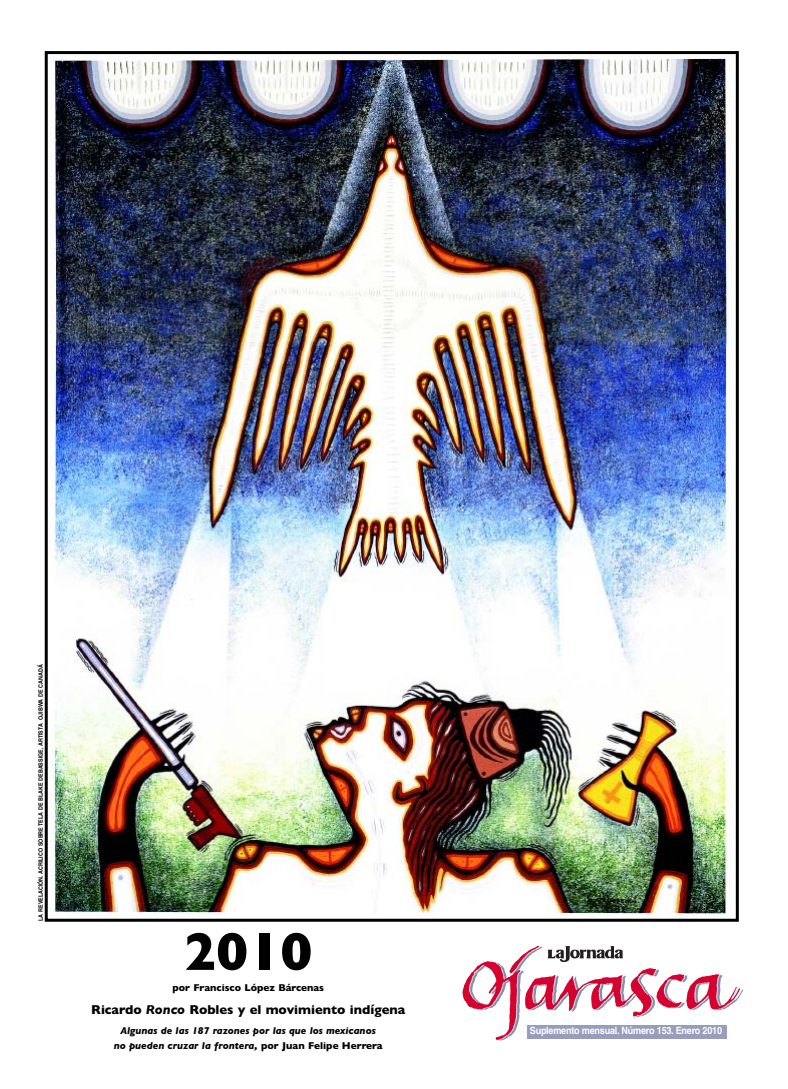
<style>
.page{position:relative;width:788px;height:1089px;background:#fff}
.page>*{position:absolute;margin:0;border:0;box-sizing:border-box;transform-origin:0 0}
.t1{font:700 54px "Gill Sans";color:#000}
.t2{font:700 13px "Gill Sans";color:#000}
.t3{font:italic 700 10px/15px "Gill Sans";color:#000;text-align:center}
.t4{font:700 10px "Helvetica";letter-spacing:-.03em;color:#fff;scale:.91 1}
.t5{font:700 10px "Gill Sans";color:#000}
.t6{font:700 6px "Helvetica";color:#000;scale:.9 1}
.s1{font-style:italic}
.s2{font-style:normal}
</style>
<div class="page">
<img style="left:462px;top:945px;width:281px;height:96px">
<svg style="left:547px;top:945px;width:75px;height:16px"></svg>
<div style="left:527px;top:1024px;width:199px;height:13px;background:#979dbb"></div>
<img style="left:51px;top:55px;width:681px;height:862px">
<div style="left:45px;top:51px;width:693px;height:870px;border:3px solid #000"></div>
<p class="t6" style="left:38px;top:920px;width:286px;rotate:-90deg">LA REVELACIÓN. ACRILICO SOBRE TELA DE BLAKE DEBASSIGE, ARTISTA OJIBWA DE CANADÁ</p>
<h1 class="t1" style="left:184px;top:919px;width:130px">2010</h1>
<p class="t5" style="left:172px;top:981px;width:153px">por Francisco López Bárcenas</p>
<h2 class="t2" style="left:91px;top:1001px;width:315px">Ricardo <span class="s1">Ronco</span> Robles y el movimiento indígena</h2>
<p class="t3" style="left:114px;top:1022px;width:270px">Algunas de las 187 razones por las que los mexicanos no pueden cruzar la frontera, <span class="s2">por Juan Felipe Herrera</span></p>
<p class="t4" style="left:529px;top:1026px;width:213px">Suplemento mensual. Número 153. Enero 2010</p>
</div>
